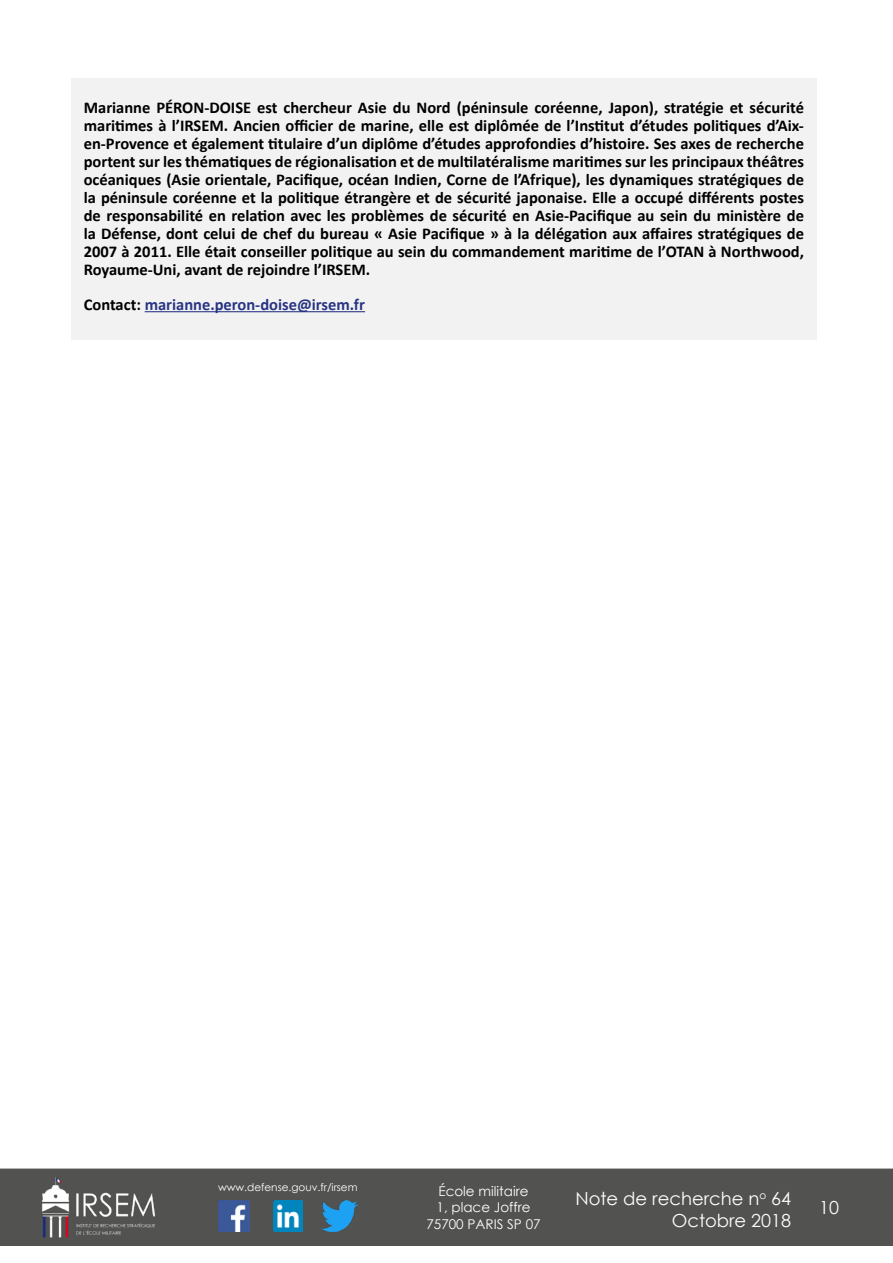
<style>
.page{position:relative;width:893px;height:1263px;background:#fff}
.page>*{position:absolute;margin:0;border:0;box-sizing:border-box;transform-origin:0 0}
.t1{font:18px/21.6px "Century Gothic";color:#fff;text-align:right}
.t2{font:700 16.5px/18px "Calibri";color:#000;text-align:justify}
.t3{font:700 16.5px "Calibri";color:#283583}
.t4{font:13.5px/16.2px "Century Gothic";color:#fff;text-align:center}
.t5{font:10.5px "Century Gothic";color:#fff}
.s1{color:#000}
</style>
<div class="page">
<div style="left:0;top:1168px;width:893px;height:78px;background:#525251;border:2px solid #525251"></div>
<img style="left:39px;top:1169px;width:117px;height:76px">
<img style="left:322px;top:1200px;width:36px;height:32px">
<img style="left:218px;top:1200px;width:31px;height:32px">
<img style="left:274px;top:1200px;width:28px;height:32px">
<div style="left:71px;top:78px;width:746px;height:261px;background:#f2f2f2"></div>
<hr style="left:145px;top:311px;width:220px;height:1px;background:#283583">
<p class="t2" style="left:84px;top:98px;width:722px">Marianne PÉRON-DOISE est chercheur Asie du Nord (péninsule coréenne, Japon), stratégie et sécurité maritimes à l’IRSEM. Ancien officier de marine, elle est diplômée de l’Institut d’études politiques d’Aix&shy;en-Provence et également titulaire d’un diplôme d’études approfondies d’histoire. Ses axes de recherche portent sur les thématiques de régionalisation et de multilatéralisme maritimes sur les principaux théâtres océaniques (Asie orientale, Pacifique, océan Indien, Corne de l’Afrique), les dynamiques stratégiques de la péninsule coréenne et la politique étrangère et de sécurité japonaise. Elle a occupé différents postes de responsabilité en relation avec les problèmes de sécurité en Asie-Pacifique au sein du ministère de la Défense, dont celui de chef du bureau « Asie Pacifique » à la délégation aux affaires stratégiques de 2007 à 2011. Elle était conseiller politique au sein du commandement maritime de l’OTAN à Northwood, Royaume-Uni, avant de rejoindre l’IRSEM.</p>
<p class="t3" style="left:84px;top:294px;width:283px"><span class="s1">Contact:</span> marianne.peron-doise@irsem.fr</p>
<p class="t5" style="left:218px;top:1179px;width:141px">www.defense.gouv.fr/irsem</p>
<p class="t4" style="left:426px;top:1183px;width:116px">École militaire<br>1, place Joffre<br>75700 PARIS SP 07</p>
<p class="t1" style="left:575px;top:1187px;width:217px">Note de recherche n<sup>o</sup> 64<br>Octobre 2018</p>
<p class="t1" style="left:819px;top:1196px;width:21px">10</p>
</div>
